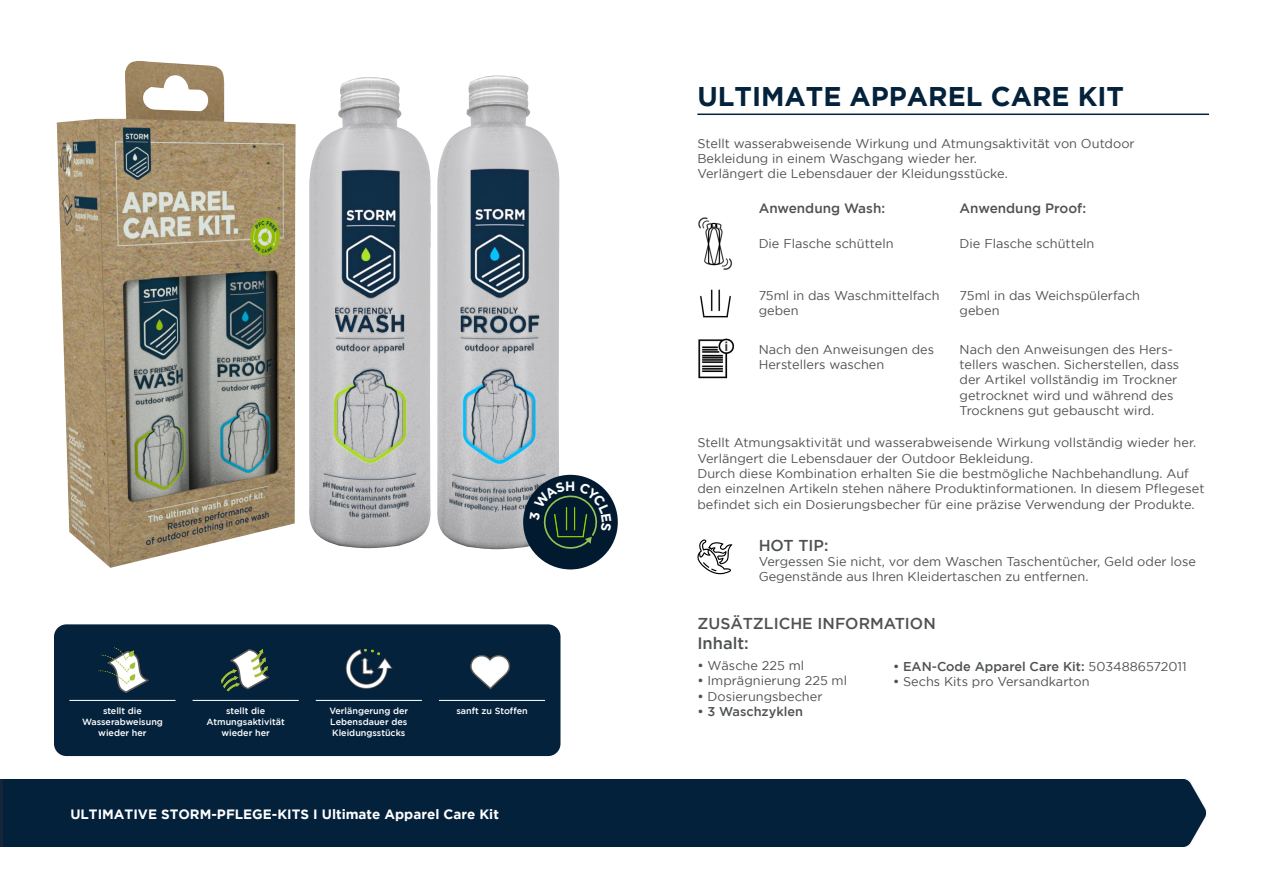
<style>
.page{position:relative;width:1263px;height:893px;background:#fff}
.page>*{position:absolute;margin:0;border:0;box-sizing:border-box;transform-origin:0 0}
.t1{font:700 27px "Gotham";color:#04223b}
.t2{font:500 16.5px "Gotham";color:#4f5252}
.t3{font:500 15.75px "Gotham";color:#4f5252}
.t4{font:700 13.5px "Gotham";color:#fff}
.t5{font:500 13.5px "Gotham";color:#4f5252}
.t6{font:12.75px/15.3px "Gotham";color:#4f5252}
.t7{font:500 12.75px "Gotham";color:#4f5252}
.t8{font:500 9px/10.8px "Gotham";color:#fff;text-align:center}
.s1{font-weight:500}
.s2{font-weight:400}
</style>
<div class="page">
<div style="left:3px;top:779px;width:1204px;height:68px;background:#04213b"></div>
<hr style="left:697px;top:114px;width:512px;height:1px;background:#04223b">
<div style="left:54px;top:624px;width:506px;height:132px;background:#04223b;border-radius:12px"></div>
<img style="left:98px;top:647px;width:51px;height:46px">
<hr style="left:69px;top:700px;width:107px;height:1px;background:#fff">
<img style="left:221px;top:649px;width:49px;height:43px">
<hr style="left:193px;top:700px;width:106px;height:1px;background:#fff">
<img style="left:345px;top:648px;width:48px;height:41px">
<hr style="left:316px;top:700px;width:106px;height:1px;background:#fff">
<img style="left:470px;top:655px;width:41px;height:35px">
<hr style="left:439px;top:700px;width:106px;height:1px;background:#fff">
<img style="left:700px;top:289px;width:31px;height:29px">
<img style="left:698px;top:338px;width:36px;height:41px">
<img style="left:698px;top:217px;width:34px;height:53px">
<svg style="left:697px;top:539px;width:35px;height:35px"></svg>
<hr style="left:0;top:779px;width:3px;height:68px;background:#162639">
<img style="left:57px;top:61px;width:239px;height:507px">
<img style="left:309px;top:77px;width:122px;height:471px">
<img style="left:437px;top:75px;width:124px;height:474px">
<div style="left:523px;top:475px;width:95px;height:94px;background:#011a2f;border-radius:50%"></div>
<svg style="left:530px;top:482px;width:82px;height:72px"></svg>
<p class="t4" style="left:565px;top:478px;width:12px">H</p>
<p class="t8" style="left:82px;top:705px;width:82px">stellt die<br>Wasserabweisung wieder her</p>
<p class="t8" style="left:207px;top:705px;width:80px">stellt die<br>Atmungsaktivität wieder her</p>
<p class="t8" style="left:329px;top:705px;width:80px;text-align:justify">Verlängerung der Lebensdauer des Kleidungsstücks</p>
<p class="t8" style="left:456px;top:705px;width:73px">sanft zu Stoffen</p>
<p class="t4" style="left:70px;top:806px;width:430px">ULTIMATIVE STORM-PFLEGE-KITS I Ultimate Apparel Care Kit</p>
<h1 class="t1" style="left:697px;top:80px;width:428px">ULTIMATE APPAREL CARE KIT</h1>
<p class="t6" style="left:697px;top:135px;width:439px">Stellt wasserabweisende Wirkung und Atmungsaktivität von Outdoor<br>Bekleidung in einem Waschgang wieder her.<br>Verlängert die Lebensdauer der Kleidungsstücke.</p>
<p class="t5" style="left:759px;top:200px;width:128px">Anwendung Wash:</p>
<p class="t5" style="left:960px;top:200px;width:128px">Anwendung Proof:</p>
<p class="t6" style="left:759px;top:236px;width:136px">Die Flasche schütteln</p>
<p class="t6" style="left:960px;top:236px;width:136px">Die Flasche schütteln</p>
<p class="t6" style="left:759px;top:287px;width:183px">75ml in das Waschmittelfach geben</p>
<p class="t6" style="left:759px;top:341px;width:177px">Nach den Anweisungen des<br>Herstellers waschen</p>
<p class="t6" style="left:960px;top:287px;width:182px">75ml in das Weichspülerfach geben</p>
<p class="t6" style="left:960px;top:341px;width:221px">Nach den Anweisungen des Hers&shy;tellers waschen. Sicherstellen, dass der Artikel vollständig im Trockner getrocknet wird und während des Trocknens gut gebauscht wird.</p>
<p class="t6" style="left:697px;top:435px;width:509px">Stellt Atmungsaktivität und wasserabweisende Wirkung vollständig wieder her.<br>Verlängert die Lebensdauer der Outdoor Bekleidung.<br>Durch diese Kombination erhalten Sie die bestmögliche Nachbehandlung. Auf den einzelnen Artikeln stehen nähere Produktinformationen. In diesem Pflegeset befindet sich ein Dosierungsbecher für eine präzise Verwendung der Produkte.</p>
<p class="t3" style="left:759px;top:536px;width:71px">HOT TIP:</p>
<p class="t6" style="left:759px;top:553px;width:439px">Vergessen Sie nicht, vor dem Waschen Taschentücher, Geld oder lose<br>Gegenstände aus Ihren Kleidertaschen zu entfernen.</p>
<p class="t3" style="left:697px;top:615px;width:240px">ZUSÄTZLICHE INFORMATION</p>
<p class="t2" style="left:697px;top:634px;width:53px">Inhalt:</p>
<p class="t6" style="left:697px;top:658px;width:108px"><span class="s1">•</span> Wäsche 225 ml</p>
<p class="t6" style="left:697px;top:673px;width:151px"><span class="s1">•</span> Imprägnierung 225 ml</p>
<p class="t6" style="left:697px;top:688px;width:127px"><span class="s1">•</span> Dosierungsbecher</p>
<p class="t7" style="left:697px;top:704px;width:107px">• 3 Waschzyklen</p>
<p class="t7" style="left:893px;top:659px;width:295px">• EAN-Code Apparel Care Kit: <span class="s2">5034886572011</span></p>
<p class="t6" style="left:893px;top:674px;width:198px"><span class="s1">•</span> Sechs Kits pro Versandkarton</p>
</div>
